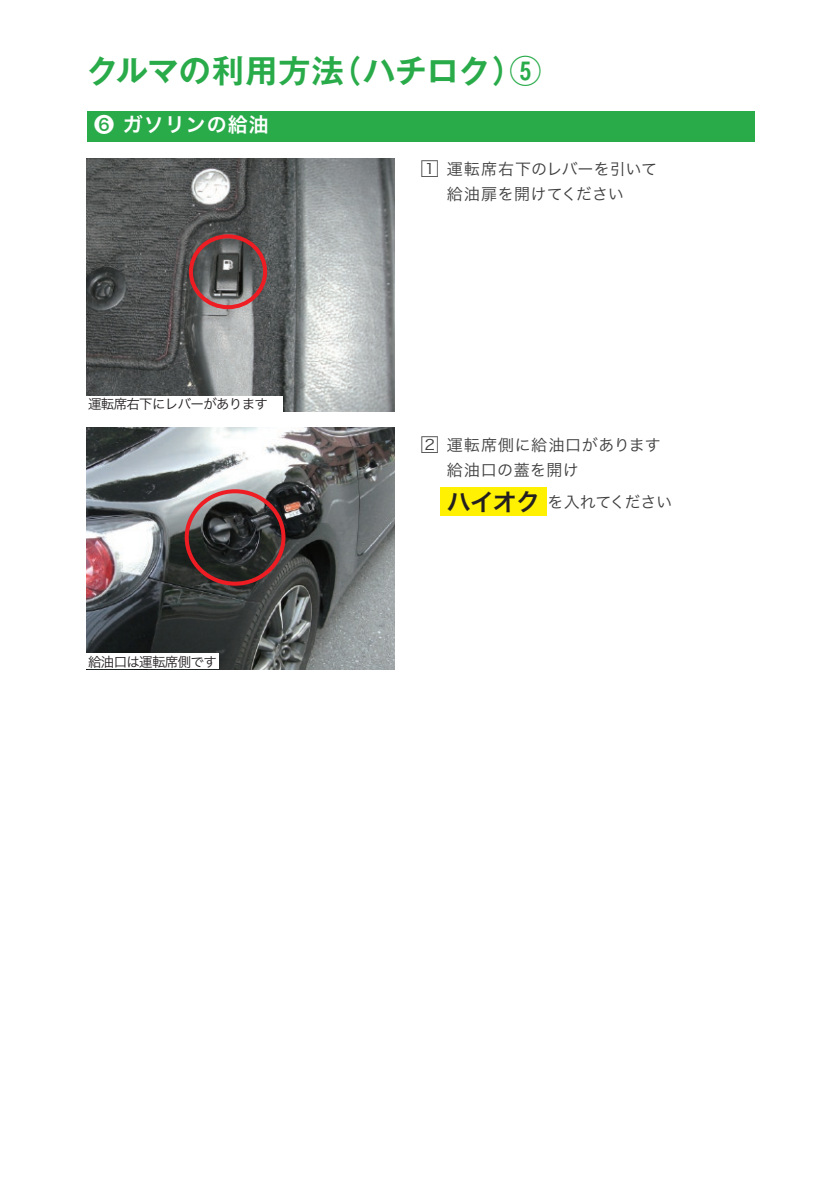
<style>
.page{position:relative;width:840px;height:1191px;background:#fff}
.page>*{position:absolute;margin:0;border:0;box-sizing:border-box;transform-origin:0 0}
.t1{font:700 32px "Gothic MB101 Pro De";letter-spacing:-.005em;color:#29ab4a}
.t2{font:20px "Hira Kaku Pro W6";letter-spacing:.05em;color:#fff}
.t3{font:16px/25px "Hiragino Sans W3";letter-spacing:.02em;color:#3e3e3f;text-align:center}
.t4{font:16px "Hiragino Sans W3";letter-spacing:-.02em;color:#3e3e3f}
.t5{font:13.4px "Hira Kaku Pro W3";letter-spacing:-.05em;color:#231f20}
.s1{font-size:22px}
.s2{font-size:14.4px}
.s3{font-family:"Hiragino Sans W6";font-size:24px;color:#231f20}
</style>
<div class="page">
<hr style="left:783px;top:397px;width:56px;height:1px;background:#6c6d70">
<hr style="left:783px;top:793px;width:56px;height:1px;background:#6c6d70">
<img style="left:86px;top:159px;width:308px;height:253px">
<div style="left:87px;top:111px;width:666px;height:31px;background:#29ab4a"></div>
<div style="left:440px;top:487px;width:106px;height:29px;background:#fff101"></div>
<img style="left:86px;top:428px;width:308px;height:241px">
<div style="left:185px;top:489px;width:100px;height:96px;border:4px solid #ee1d23;border-radius:50%"></div>
<div style="left:189px;top:234px;width:78px;height:75px;border:4px solid #ee1d23;border-radius:50%"></div>
<div style="left:86px;top:396px;width:197px;height:16px;background:#fff"></div>
<div style="left:86px;top:654px;width:133px;height:15px;background:#fff"></div>
<h1 class="t1" style="left:86px;top:45px;width:456px">クルマの利用方法（ハチロク）⑤</h1>
<p class="t2" style="left:94px;top:106px;width:176px">❻ ガソリンの給油</p>
<p class="t5" style="left:88px;top:392px;width:181px">運転席右下にレバーがあります</p>
<p class="t5" style="left:88px;top:649px;width:130px">給油口は運転席側です</p>
<p class="t3" style="left:418px;top:155px;width:239px"><span class="s1">□</span><span class="s2">１</span>運転席右下のレバーを引いて給油扉を開けてください</p>
<p class="t3" style="left:446px;top:431px;width:215px;text-align:left;text-indent:-28px"><span class="s1">□</span><span class="s2">２</span>運転席側に給油口があります給油口の蓋を開け</p>
<p class="t4" style="left:446px;top:487px;width:227px"><span class="s3">ハイオク</span>を入れてください</p>
</div>
